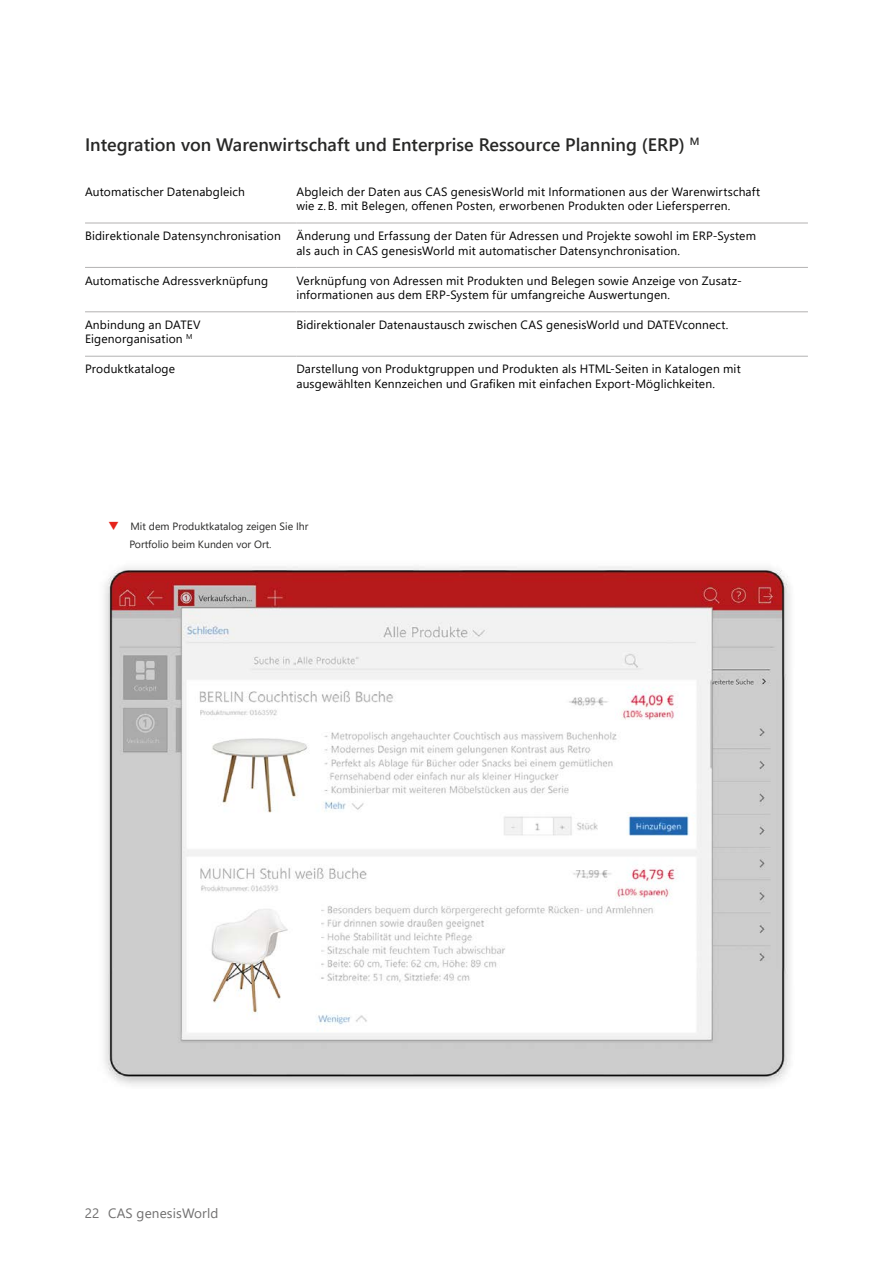
<style>
.page{position:relative;width:893px;height:1263px;background:#fff}
.page>*{position:absolute;margin:0;border:0;box-sizing:border-box;transform-origin:0 0}
.t1{font:600 18px "Segoe UI";color:#282827}
.t2{font:13.5px "Segoe UI";letter-spacing:.01em;color:#706f6f}
.t3{font:12px/14.4px "Segoe UI";letter-spacing:.015em;color:#000}
.t4{font:10.5px/18px "Segoe UI";color:#282827}
.s1{color:#e5231b}
</style>
<div class="page">
<hr style="left:85px;top:311px;width:211px;height:1px;background:#b3b2b2">
<hr style="left:296px;top:311px;width:512px;height:1px;background:#b3b2b2">
<hr style="left:85px;top:356px;width:211px;height:1px;background:#b3b2b2">
<hr style="left:296px;top:356px;width:512px;height:1px;background:#b3b2b2">
<hr style="left:85px;top:223px;width:211px;height:1px;background:#b3b2b2">
<hr style="left:296px;top:223px;width:512px;height:1px;background:#b3b2b2">
<hr style="left:85px;top:267px;width:211px;height:1px;background:#b3b2b2">
<hr style="left:296px;top:267px;width:512px;height:1px;background:#b3b2b2">
<img style="left:104px;top:566px;width:687px;height:520px">
<h1 class="t1" style="left:85px;top:128px;width:616px">Integration von Warenwirtschaft und Enterprise Ressource Planning (ERP) <sup>M</sup></h1>
<p class="t3" style="left:85px;top:183px;width:161px">Automatischer Datenabgleich</p>
<p class="t3" style="left:296px;top:183px;width:465px">Abgleich der Daten aus CAS genesisWorld mit Informationen aus der Warenwirtschaft wie z.B. mit Belegen, offenen Posten, erworbenen Produkten oder Liefersperren.</p>
<p class="t3" style="left:85px;top:228px;width:197px">Bidirektionale Datensynchronisation</p>
<p class="t3" style="left:296px;top:228px;width:461px">Änderung und Erfassung der Daten für Adressen und Projekte sowohl im ERP-System als auch in CAS genesisWorld mit automatischer Datensynchronisation.</p>
<p class="t3" style="left:85px;top:272px;width:185px">Automatische Adressverknüpfung</p>
<p class="t3" style="left:296px;top:272px;width:447px">Verknüpfung von Adressen mit Produkten und Belegen sowie Anzeige von Zusatz&shy;informationen aus dem ERP-System für umfangreiche Auswertungen.</p>
<p class="t3" style="left:85px;top:317px;width:117px">Anbindung an DATEV<br>Eigenorganisation <sup>M</sup></p>
<p class="t3" style="left:296px;top:316px;width:434px">Bidirektionaler Datenaustausch zwischen CAS genesisWorld und DATEVconnect.</p>
<p class="t3" style="left:85px;top:361px;width:92px">Produktkataloge</p>
<p class="t3" style="left:296px;top:361px;width:446px">Darstellung von Produktgruppen und Produkten als HTML-Seiten in Katalogen mit ausgewählten Kennzeichen und Grafiken mit einfachen Export-Möglichkeiten.</p>
<p class="t4" style="left:129px;top:517px;width:181px;text-indent:-21px"><span class="s1">❑</span> Mit dem Produktkatalog zeigen Sie Ihr<br>Portfolio beim Kunden vor Ort.</p>
<p class="t2" style="left:85px;top:1200px;width:135px">22 CAS genesisWorld</p>
</div>
